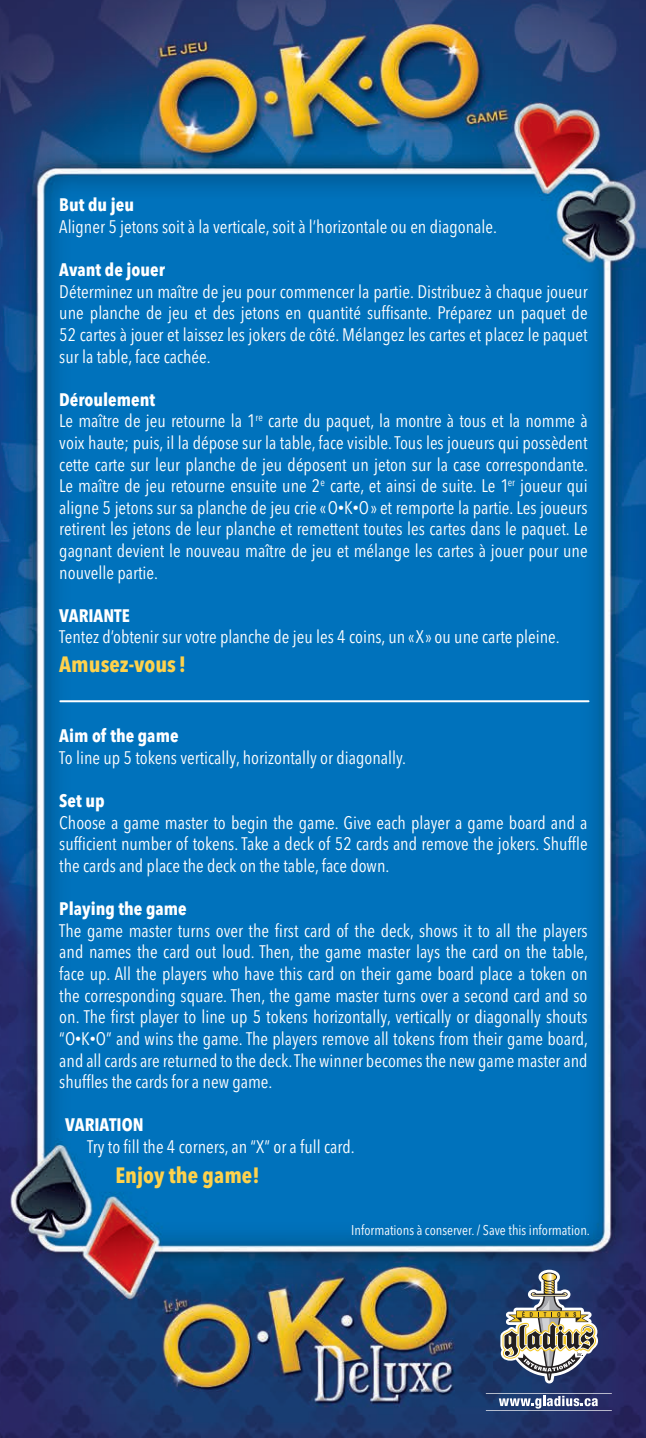
<style>
.page{position:relative;width:646px;height:1438px;background:#fff}
.page>*{position:absolute;margin:0;border:0;box-sizing:border-box;transform-origin:0 0}
.t1{font:700 condensed 22px "Avenir Next LT Pro";color:#fed24c}
.t2{font:condensed 18px/21.6px "Avenir Next LT Pro";color:#fff;text-align:justify}
.t3{font:700 condensed 18px "Avenir Next LT Pro";color:#fff}
.t4{font:condensed 14px "Avenir Next LT Pro";color:#fff}
.s1{font-weight:700}
.s2{font-size:12px}
</style>
<div class="page">
<img style="left:0;top:0;width:646px;height:1438px">
<hr style="left:60px;top:700px;width:528px;height:2px;background:#fff">
<svg style="left:486px;top:1393px;width:126px;height:18px;background:#606e95"></svg>
<svg style="left:500px;top:1269px;width:98px;height:114px"></svg>
<p class="t3" style="left:59px;top:194px;width:76px">But du jeu</p>
<p class="t2" style="left:59px;top:216px;width:439px">Aligner 5 jetons soit à la verticale, soit à l’horizontale ou en diagonale.</p>
<p class="t3" style="left:59px;top:259px;width:107px">Avant de jouer</p>
<p class="t2" style="left:59px;top:280px;width:530px">Déterminez un maître de jeu pour commencer la partie. Distribuez à chaque joueur une planche de jeu et des jetons en quantité suffisante. Préparez un paquet de 52 cartes à jouer et laissez les jokers de côté. Mélangez les cartes et placez le paquet sur la table, face cachée.</p>
<p class="t2" style="left:59px;top:388px;width:530px;text-align:left"><span class="s1">Déroulement<br></span>Le maître de jeu retourne la 1<sup>re</sup> carte du paquet, la montre à tous et la nomme à voix haute; puis, il la dépose sur la table, face visible. Tous les joueurs qui possèdent cette carte sur leur planche de jeu déposent un jeton sur la case correspondante.<br>Le maître de jeu retourne ensuite une 2<sup>e</sup> carte, et ainsi de suite. Le 1<sup>er</sup> joueur qui aligne 5 jetons sur sa planche de jeu crie «O<span class="s2">•</span>K<span class="s2">•</span>O» et remporte la partie. Les joueurs retirent les jetons de leur planche et remettent toutes les cartes dans le paquet. Le gagnant devient le nouveau maître de jeu et mélange les cartes à jouer pour une nouvelle partie.</p>
<p class="t3" style="left:59px;top:604px;width:72px">VARIANTE</p>
<p class="t2" style="left:59px;top:626px;width:502px">Tentez d’obtenir sur votre planche de jeu les 4 coins, un «X» ou une carte pleine.</p>
<p class="t1" style="left:59px;top:650px;width:128px">Amusez-vous !</p>
<p class="t3" style="left:59px;top:725px;width:121px">Aim of the game</p>
<p class="t2" style="left:59px;top:747px;width:348px">To line up 5 tokens vertically, horizontally or diagonally.</p>
<p class="t3" style="left:59px;top:790px;width:47px">Set up</p>
<p class="t2" style="left:59px;top:811px;width:530px">Choose a game master to begin the game. Give each player a game board and a sufficient number of tokens. Take a deck of 52 cards and remove the jokers. Shuffle the cards and place the deck on the table, face down.</p>
<p class="t3" style="left:59px;top:898px;width:129px">Playing the game</p>
<p class="t2" style="left:59px;top:919px;width:530px">The game master turns over the first card of the deck, shows it to all the players and names the card out loud. Then, the game master lays the card on the table, face up. All the players who have this card on their game board place a token on the corresponding square. Then, the game master turns over a second card and so on. The first player to line up 5 tokens horizontally, vertically or diagonally shouts “O<span class="s2">•</span>K<span class="s2">•</span>O” and wins the game. The players remove all tokens from their game board, and all cards are returned to the deck. The winner becomes the new game master and shuffles the cards for a new game.</p>
<p class="t3" style="left:65px;top:1114px;width:80px">VARIATION</p>
<p class="t2" style="left:87px;top:1135px;width:269px">Try to fill the 4 corners, an “X” or a full card.</p>
<p class="t1" style="left:115px;top:1162px;width:146px">Enjoy the game!</p>
<p class="t4" style="left:351px;top:1221px;width:240px">Informations à conserver. / Save this information.</p>
</div>
